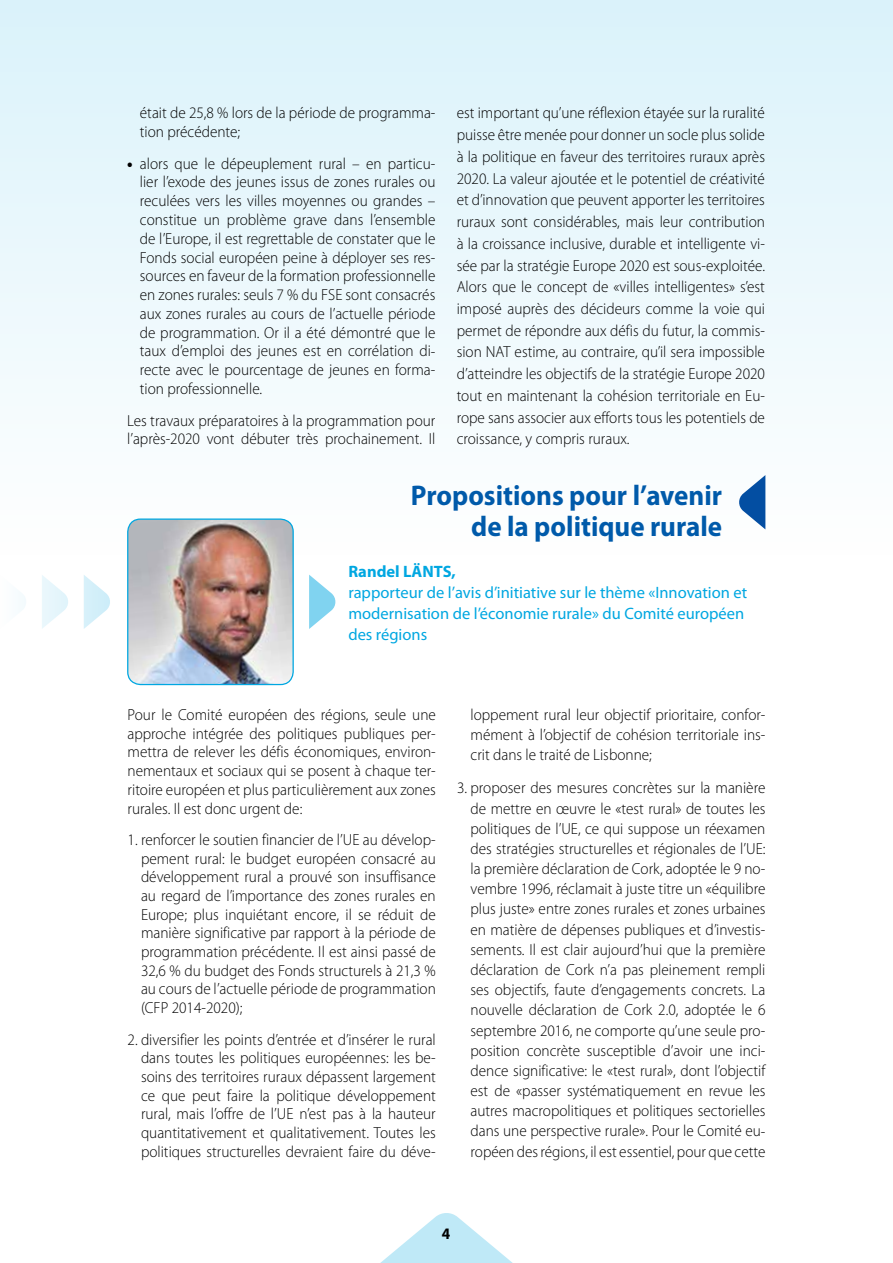
<style>
.page{position:relative;width:893px;height:1263px;background:#fff}
.page>*{position:absolute;margin:0;border:0;box-sizing:border-box;transform-origin:0 0}
.t1{font:700 28.5px/30.8px "Myriad Pro";color:#005aaa;text-align:right;scale:.95 1}
.t2{font:16.5px/21px "Myriad Pro";color:#00a7e1}
.t3{font:700 16.5px "Myriad Pro";color:#00a7e1}
.t4{font:300 16.05px/18.8px "Myriad Pro";color:#000;text-align:justify;scale:.95 1}
.t5{font:700 16.05px "Myriad Pro";color:#000;scale:.95 1}
.s1{font-weight:900}
</style>
<div class="page">
<div style="left:0;top:0;width:893px;height:555px;background:linear-gradient(to bottom,#daf2fa,#fefefe)"></div>
<svg style="left:380px;top:1213px;width:133px;height:50px"></svg>
<img style="left:128px;top:519px;width:165px;height:165px">
<div style="left:127px;top:518px;width:167px;height:167px;border:1px solid #00a7e1;border-radius:13px"></div>
<svg style="left:309px;top:575px;width:27px;height:54px"></svg>
<svg style="left:84px;top:575px;width:26px;height:54px"></svg>
<svg style="left:42px;top:575px;width:26px;height:54px"></svg>
<svg style="left:22px;top:594px;width:4px;height:16px"></svg>
<svg style="left:738px;top:475px;width:27px;height:54px"></svg>
<p class="t4" style="left:140px;top:103px;width:313px">était de 25,8 % lors de la période de programma&shy;tion précédente;</p>
<p class="t4" style="left:140px;top:154px;width:313px;text-indent:-13px"><span class="s1">•</span> alors que le dépeuplement rural – en particu&shy;lier l’exode des jeunes issus de zones rurales ou reculées vers les villes moyennes ou grandes – constitue un problème grave dans l’ensemble de l’Europe, il est regrettable de constater que le Fonds social européen peine à déployer ses res&shy;sources en faveur de la formation professionnelle en zones rurales: seuls 7 % du FSE sont consacrés aux zones rurales au cours de l’actuelle période de programmation. Or il a été démontré que le taux d’emploi des jeunes est en corrélation di&shy;recte avec le pourcentage de jeunes en forma&shy;tion professionnelle.</p>
<p class="t4" style="left:127px;top:411px;width:326px">Les travaux préparatoires à la programmation pour l’après-2020 vont débuter très prochainement. Il</p>
<p class="t4" style="left:457px;top:102px;width:326px;line-height:21.8px">est important qu’une réflexion étayée sur la ruralité puisse être menée pour donner un socle plus solide à la politique en faveur des territoires ruraux après 2020. La valeur ajoutée et le potentiel de créativité et d’innovation que peuvent apporter les territoires ruraux sont considérables, mais leur contribution à la croissance inclusive, durable et intelligente vi&shy;sée par la stratégie Europe 2020 est sous-exploitée.<br>Alors que le concept de «villes intelligentes» s’est imposé auprès des décideurs comme la voie qui permet de répondre aux défis du futur, la commis&shy;sion NAT estime, au contraire, qu’il sera impossible d’atteindre les objectifs de la stratégie Europe 2020 tout en maintenant la cohésion territoriale en Eu&shy;rope sans associer aux efforts tous les potentiels de croissance, y compris ruraux.</p>
<h1 class="t1" style="left:411px;top:479px;width:329px">Propositions pour l’avenir de la politique rurale</h1>
<p class="t3" style="left:348px;top:560px;width:109px">Randel LÄNTS,</p>
<p class="t2" style="left:348px;top:581px;width:400px">rapporteur de l’avis d’initiative sur le thème «Innovation et modernisation de l’économie rurale» du Comité européen des régions</p>
<p class="t4" style="left:128px;top:705px;width:326px">Pour le Comité européen des régions, seule une approche intégrée des politiques publiques per&shy;mettra de relever les défis économiques, environ&shy;nementaux et sociaux qui se posent à chaque ter&shy;ritoire européen et plus particulièrement aux zones rurales. Il est donc urgent de:</p>
<p class="t4" style="left:141px;top:830px;width:312px;text-indent:-13px">1. renforcer le soutien financier de l’UE au dévelop&shy;pement rural: le budget européen consacré au développement rural a prouvé son insuffisance au regard de l’importance des zones rurales en Europe; plus inquiétant encore, il se réduit de manière significative par rapport à la période de programmation précédente. Il est ainsi passé de 32,6 % du budget des Fonds structurels à 21,3 % au cours de l’actuelle période de programmation (CFP 2014-2020);</p>
<p class="t4" style="left:141px;top:1030px;width:312px;text-indent:-13px">2. diversifier les points d’entrée et d’insérer le rural dans toutes les politiques européennes: les be&shy;soins des territoires ruraux dépassent largement ce que peut faire la politique développement rural, mais l’offre de l’UE n’est pas à la hauteur quantitativement et qualitativement. Toutes les politiques structurelles devraient faire du déve-</p>
<p class="t4" style="left:471px;top:704px;width:312px;line-height:20.2px">loppement rural leur objectif prioritaire, confor&shy;mément à l’objectif de cohésion territoriale ins&shy;crit dans le traité de Lisbonne;</p>
<p class="t4" style="left:471px;top:778px;width:312px;line-height:20.2px;text-indent:-13px">3. proposer des mesures concrètes sur la manière de mettre en œuvre le «test rural» de toutes les politiques de l’UE, ce qui suppose un réexamen des stratégies structurelles et régionales de l’UE: la première déclaration de Cork, adoptée le 9 no&shy;vembre 1996, réclamait à juste titre un «équilibre plus juste» entre zones rurales et zones urbaines en matière de dépenses publiques et d’investis&shy;sements. Il est clair aujourd’hui que la première déclaration de Cork n’a pas pleinement rempli ses objectifs, faute d’engagements concrets. La nouvelle déclaration de Cork 2.0, adoptée le 6 septembre 2016, ne comporte qu’une seule pro&shy;position concrète susceptible d’avoir une inci&shy;dence significative: le «test rural», dont l’objectif est de «passer systématiquement en revue les autres macropolitiques et politiques sectorielles dans une perspective rurale». Pour le Comité eu&shy;ropéen des régions, il est essentiel, pour que cette</p>
<p class="t5" style="left:442px;top:1223px;width:10px">4</p>
</div>
